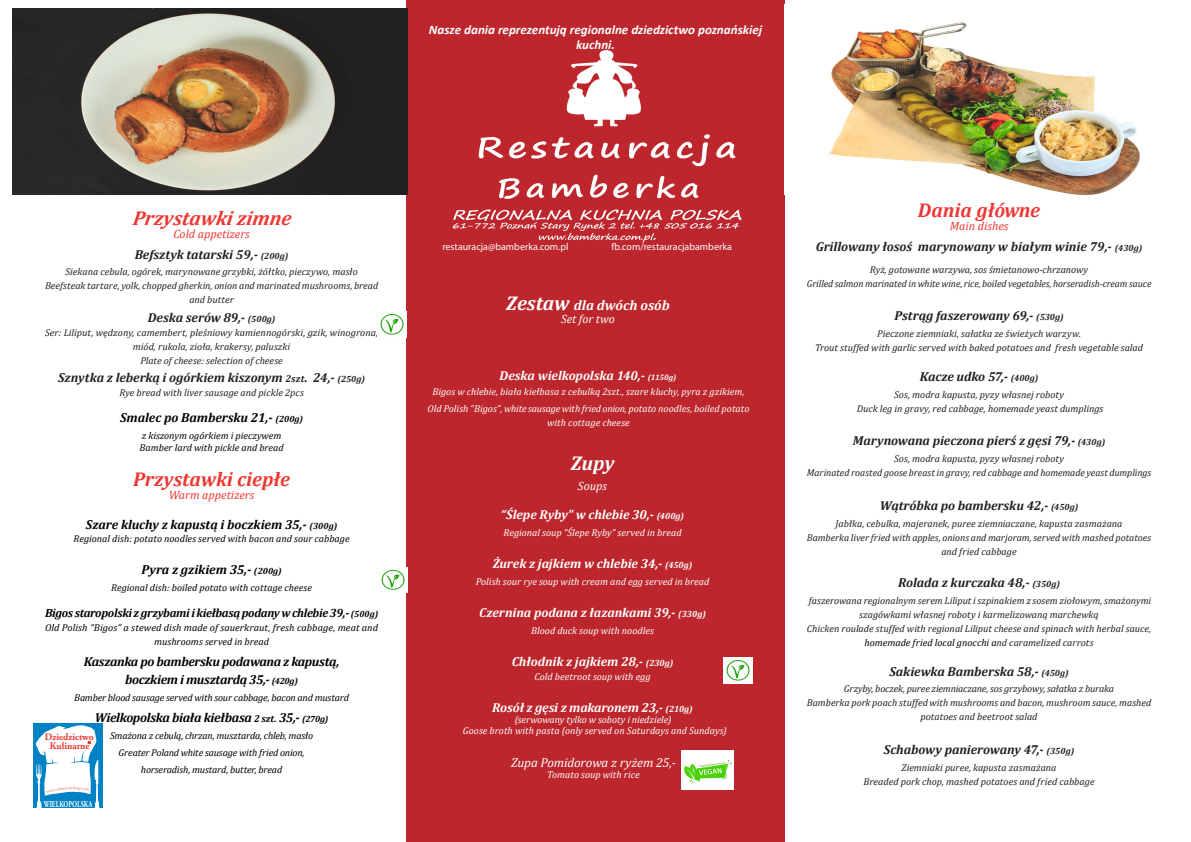
<style>
.page{position:relative;width:1191px;height:842px;background:#fff}
.page>*{position:absolute;margin:0;border:0;box-sizing:border-box;transform-origin:0 0}
.t1{font:italic 700 20px "Cambria";color:#ee3731}
.t2{font:italic 700 20px "Cambria";color:#ee3733}
.kat{font:italic 700 20px "Cambria";color:#ee3635}
.kat-2{font:italic 700 20px "Cambria";color:#fff}
.t3{font:italic 700 14px "Cambria";color:#fff}
.nazwa{font:italic 700 13px "Cambria";letter-spacing:-.005em;color:#231f20}
.nazwa-2{font:italic 700 13px "Cambria";letter-spacing:-.01em;color:#fff}
.nazwa-3{font:italic 700 13px/18.2px "Cambria";letter-spacing:-.02em;color:#000;text-align:center}
.opis{font:italic 700 13px "Cambria";color:#231f20}
.nazwa-4{font:italic 700 13px "Cambria";color:#000}
.podpis{font:italic 700 13px "Cambria";color:#231f20}
.nazwa-5{font:italic 700 13px/15.6px "Calibri";color:#fff;text-align:center}
.opis-2{font:italic 700 13px "Cambria";letter-spacing:-.01em;color:#fff}
.opis-3{font:italic 13px "Cambria";letter-spacing:-.01em;color:#fff}
.nazwa-6{font:italic 700 12px "Cambria";letter-spacing:-.02em;color:#000}
.t4{font:italic 12px "Cambria";color:#ee3733}
.podpis-2{font:italic 12px "Cambria";color:#ee3731}
.podpis-3{font:italic 12px "Cambria";color:#fff}
.podpis-4{font:italic 12px "Cambria";color:#ee3635}
.opis-4{font:italic 10px/14px "Cambria";color:#231f20;text-align:center}
.nazwa-7{font:italic 10px/14px "Cambria";letter-spacing:-.005em;color:#000;text-align:center}
.opis-5{font:italic 10px "Cambria";color:#fff}
.opis-6{font:italic 10px "Cambria";color:#000}
.nazwa-8{font:italic 10px/14px "Cambria";color:#fffefc;text-align:center}
.opis-7{font:italic 10px "Cambria";color:#231f20;scale:.96 1}
.nazwa-9{font:italic 10px "Cambria";color:#fff}
.opis-8{font:italic 10px "Cambria";letter-spacing:-.02em;color:#231f20}
.nazwa-10{font:10px "Myriad Pro";color:#fff}
.t5{font:700 9.9px/8.5px "Adobe Garamond Pro";color:#ee3b32;text-align:center}
.t6{font:700 8.9px "Adobe Garamond Pro";color:#fff;scale:.7 1}
.s1{font-size:9px}
.s2{font-size:10px}
.s3{font-size:20px}
.s4{font-size:8px}
.s5{color:#000}
</style>
<div class="page">
<div style="left:406px;top:0;width:378px;height:842px;background:#bc262c"></div>
<img style="left:452px;top:49px;width:290px;height:193px">
<img style="left:682px;top:750px;width:51px;height:39px">
<img style="left:13px;top:9px;width:394px;height:185px">
<img style="left:829px;top:22px;width:311px;height:172px">
<svg style="left:34px;top:723px;width:68px;height:85px"></svg>
<img style="left:381px;top:567px;width:26px;height:25px">
<img style="left:723px;top:658px;width:29px;height:25px">
<img style="left:380px;top:313px;width:24px;height:22px">
<p class="nazwa-5" style="left:429px;top:21px;width:335px">Nasze dania reprezentują regionalne dziedzictwo poznańskiej kuchni.</p>
<p class="t2" style="left:132px;top:204px;width:163px">Przystawkizimne</p>
<p class="t4" style="left:173px;top:225px;width:78px">Cold appetizers</p>
<p class="podpis" style="left:135px;top:245px;width:155px">Befsztyk tatarski 59,- <span class="s1">(200g)</span></p>
<p class="opis-4" style="left:65px;top:265px;width:294px">Siekana cebula, ogórek, marynowane grzybki, żółtko, pieczywo, masło</p>
<p class="opis-4" style="left:45px;top:279px;width:335px">Beefsteak tartare, yolk, chopped gherkin, onion and marinated mushrooms, bread and butter</p>
<p class="opis" style="left:148px;top:308px;width:129px">Deska serów 89,- <span class="s1">(500g)</span></p>
<p class="opis-4" style="left:45px;top:325px;width:335px">Ser: Liliput, wędzony, camembert, pleśniowy kamiennogórski, gzik, winogrona, miód, rukola, zioła, krakersy, paluszki</p>
<p class="opis-4" style="left:140px;top:353px;width:144px">Plate of cheese: selection of cheese</p>
<p class="opis" style="left:58px;top:368px;width:308px">Sznytka z leberką i ogórkiem kiszonym <span class="s2">2szt</span>. 24,- <span class="s1">(250g)</span></p>
<p class="opis-4" style="left:119px;top:385px;width:186px">Rye bread with liver sausage and pickle 2pcs</p>
<p class="nazwa-4" style="left:120px;top:408px;width:185px">Smalec po Bambersku 21,- <span class="s1">(200g)</span></p>
<p class="nazwa-7" style="left:142px;top:428px;width:141px">z kiszonym ogórkiem i pieczywem</p>
<p class="nazwa-7" style="left:140px;top:440px;width:145px">Bamber lard with pickle and bread</p>
<p class="t1" style="left:133px;top:465px;width:159px">Przystawki ciepłe</p>
<p class="podpis-2" style="left:169px;top:486px;width:87px">Warm appetizers</p>
<p class="nazwa-4" style="left:86px;top:515px;width:253px">Szare kluchy z kapustą i boczkiem 35,- <span class="s1">(300g)</span></p>
<p class="opis-6" style="left:74px;top:532px;width:278px">Regional dish: potato noodles served with bacon and sour cabbage</p>
<p class="nazwa-4" style="left:141px;top:561px;width:142px">Pyra z gzikiem 35,- <span class="s1">(200g)</span></p>
<p class="opis-6" style="left:111px;top:581px;width:202px">Regional dish: boiled potato with cottage cheese</p>
<p class="nazwa-6" style="left:45px;top:604px;width:335px">Bigos staropolski z grzybami i kiełbasą podany w chlebie 39,- <span class="s1">(500g)</span></p>
<p class="nazwa-7" style="left:45px;top:620px;width:335px">Old Polish “Bigos” a stewed dish made of sauerkraut, fresh cabbage, meat and mushrooms served in bread</p>
<p class="nazwa-3" style="left:84px;top:652px;width:257px">Kaszanka po bambersku podawana z kapustą, boczkiem i musztardą 35,- <span class="s1">(420g)</span></p>
<p class="nazwa-7" style="left:74px;top:690px;width:276px">Bamber blood sausage served with sour cabbage, bacon and mustard</p>
<p class="nazwa-3" style="left:95px;top:708px;width:235px">Wielkopolska biała kiełbasa <span class="s2">2 szt.</span> 35,- <span class="s1">(270g)</span></p>
<p class="nazwa-7" style="left:110px;top:728px;width:205px">Smażona z cebulą, chrzan, musztarda, chleb, masło</p>
<p class="nazwa-7" style="left:119px;top:745px;width:187px">Greater Poland white sausage with fried onion,</p>
<p class="nazwa-7" style="left:141px;top:762px;width:143px">horseradish, mustard, butter, bread</p>
<p class="t5" style="left:45px;top:733px;width:51px">Dziedzictwo<br>Kulinarne</p>
<p class="t6" style="left:44px;top:799px;width:71px">WIELKOPOLSKA</p>
<p class="nazwa-10" style="left:442px;top:240px;width:128px">restauracja@bamberka.com.pl</p>
<p class="nazwa-10" style="left:611px;top:240px;width:122px">fb.com/restauracjabamberka</p>
<p class="t3" style="left:506px;top:296px;width:165px"><span class="s3">Zestaw</span> dla dwóch osób</p>
<p class="podpis-3" style="left:561px;top:311px;width:55px">Set for two</p>
<p class="nazwa-2" style="left:499px;top:367px;width:178px">Deska wielkopolska 140,- <span class="s4">(1150g)</span></p>
<p class="nazwa-9" style="left:432px;top:385px;width:314px">Bigos w chlebie, biała kiełbasa z cebulką 2szt., szare kluchy, pyra z gzikiem,</p>
<p class="nazwa-8" style="left:427px;top:401px;width:324px">Old Polish “Bigos”, white sausage with fried onion, potato noodles, boiled potato with cottage cheese</p>
<p class="kat-2" style="left:570px;top:449px;width:45px">Zupy</p>
<p class="podpis-3" style="left:578px;top:477px;width:31px">Soups</p>
<p class="nazwa-2" style="left:501px;top:505px;width:185px">“Ślepe Ryby” w chlebie 30,- <span class="s1">(400g)</span></p>
<p class="opis-5" style="left:503px;top:525px;width:180px">Regional soup “Ślepe Ryby” served in bread</p>
<p class="nazwa-2" style="left:492px;top:554px;width:201px">Żurek z jajkiem w chlebie 34,- <span class="s1">(450g)</span></p>
<p class="opis-5" style="left:476px;top:574px;width:235px">Polish sour rye soup with cream and egg served in bread</p>
<p class="nazwa-2" style="left:479px;top:603px;width:228px">Czernina podana z łazankami 39,- <span class="s1">(330g)</span></p>
<p class="opis-5" style="left:531px;top:623px;width:124px">Blood duck soup with noodles</p>
<p class="opis-2" style="left:511px;top:653px;width:163px">Chłodnik z jajkiem 28,- <span class="s1">(230g)</span></p>
<p class="opis-5" style="left:534px;top:670px;width:118px">Cold beetroot soup with egg</p>
<p class="nazwa-2" style="left:492px;top:699px;width:202px">Rosół z gęsi z makaronem 23,- <span class="s1">(210g)</span></p>
<p class="opis-5" style="left:515px;top:713px;width:158px">(serwowany tylko w soboty i niedziele)</p>
<p class="opis-5" style="left:463px;top:724px;width:265px">Goose broth with pasta (only served on Saturdays and Sundays)</p>
<p class="opis-3" style="left:511px;top:754px;width:166px">Zupa Pomidorowa z ryżem 25,-</p>
<p class="opis-5" style="left:547px;top:768px;width:94px">Tomato soup with rice</p>
<p class="kat" style="left:917px;top:196px;width:124px">Dania główne</p>
<p class="podpis-4" style="left:949px;top:217px;width:60px">Main dishes</p>
<p class="podpis" style="left:815px;top:238px;width:328px">Grillowany łosoś marynowany w białym winie 79,- <span class="s1">(430g)</span></p>
<p class="opis-4" style="left:870px;top:262px;width:220px">Ryż, gotowane warzywa, sos śmietanowo-chrzanowy</p>
<p class="opis-7" style="left:807px;top:276px;width:360px">Grilled salmon marinated in white wine, rice, boiled vegetables, horseradish-cream sauce</p>
<p class="nazwa" style="left:894px;top:307px;width:171px">Pstrąg faszerowany 69,- <span class="s1">(530g)</span></p>
<p class="opis-4" style="left:877px;top:326px;width:205px">Pieczone ziemniaki, sałatka ze świeżych warzyw.</p>
<p class="opis-4" style="left:815px;top:340px;width:329px">Trout stuffed with garlic served with baked potatoes and fresh vegetable salad</p>
<p class="nazwa" style="left:919px;top:367px;width:120px">Kacze udko 57,- <span class="s1">(400g)</span></p>
<p class="opis-4" style="left:894px;top:387px;width:171px">Sos, modra kapusta, pyzy własnej roboty</p>
<p class="opis-4" style="left:856px;top:401px;width:248px">Duck leg in gravy, red cabbage, homemade yeast dumplings</p>
<p class="nazwa" style="left:853px;top:432px;width:254px">Marynowana pieczona pierś z gęsi 79,- <span class="s1">(430g)</span></p>
<p class="opis-4" style="left:894px;top:451px;width:171px">Sos, modra kapusta, pyzy własnej roboty</p>
<p class="opis-4" style="left:807px;top:465px;width:346px">Marinated roasted goose breast in gravy, red cabbage and homemade yeast dumplings</p>
<p class="nazwa" style="left:879px;top:496px;width:200px">Wątróbka po bambersku 42,- <span class="s1">(450g)</span></p>
<p class="opis-4" style="left:835px;top:516px;width:288px">Jabłka, cebulka, majeranek, puree ziemniaczane, kapusta zasmażana</p>
<p class="opis-4" style="left:807px;top:530px;width:346px">Bamberka liver fried with apples, onions and marjoram, served with mashed potatoes and fried cabbage</p>
<p class="opis" style="left:898px;top:573px;width:163px">Rolada z kurczaka 48,- <span class="s1">(350g)</span></p>
<p class="opis-4" style="left:809px;top:593px;width:344px">faszerowana regionalnym serem Liliput i szpinakiem z sosem ziołowym, smażonymi szagówkami własnej roboty i karmelizowaną marchewką</p>
<p class="opis-4" style="left:807px;top:621px;width:346px">Chicken roulade stuffed with regional Liliput cheese and spinach with herbal sauce, <span class="s5">homemade fried local gnocchi a</span>nd caramelized carrots</p>
<p class="nazwa" style="left:889px;top:662px;width:181px">Sakiewka Bamberska 58,- <span class="s1">(450g)</span></p>
<p class="opis-8" style="left:844px;top:682px;width:272px">Grzyby, boczek, puree ziemniaczane, sos grzybowy, sałatka z buraka</p>
<p class="opis-4" style="left:807px;top:696px;width:346px">Bamberka pork poach stuffed with mushrooms and bacon, mushroom sauce, mashed potatoes and beetroot salad</p>
<p class="nazwa" style="left:884px;top:741px;width:192px">Schabowy panierowany 47,- <span class="s1">(350g)</span></p>
<p class="opis-4" style="left:901px;top:760px;width:156px">Ziemniaki puree, kapusta zasmażana</p>
<p class="opis-4" style="left:863px;top:774px;width:233px">Breaded pork chop, mashed potatoes and fried cabbage</p>
</div>
